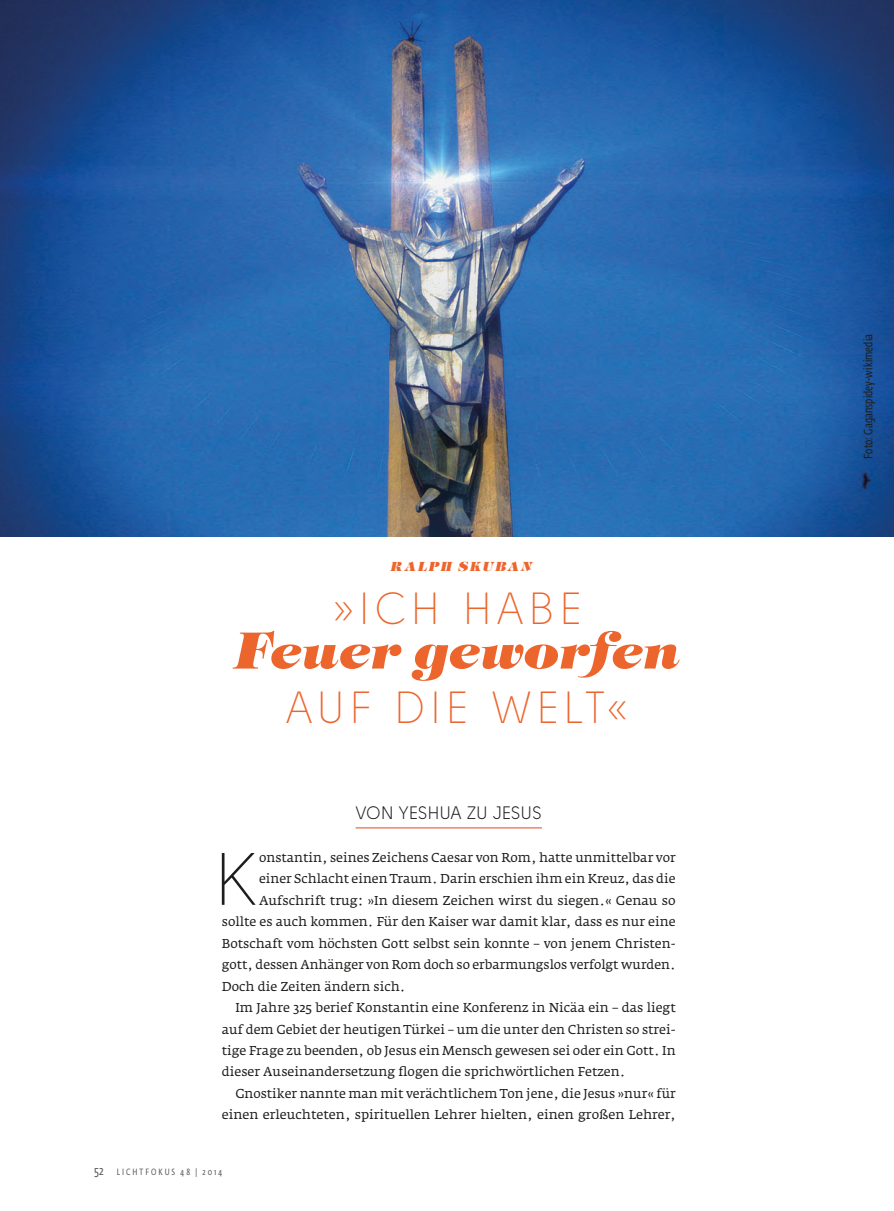
<style>
.page{position:relative;width:894px;height:1211px;background:#fff}
.page>*{position:absolute;margin:0;border:0;box-sizing:border-box;transform-origin:0 0}
.t1{font:300 74.1px "Solomon";color:#1d1d1b}
.t2{font:italic 800 54px "Tiffany EF";letter-spacing:-.015em;color:#ec652c}
.t3{font:300 45px "Solomon";letter-spacing:.08em;color:#ec652c}
.t4{font:18px "Solomon";letter-spacing:-.01em;color:#1d1d1b}
.t5{font:italic 800 13.5px "Tiffany EF";letter-spacing:.11em;color:#ec652c}
.t6{font:12.75px "Fedra Serif A Std";color:#1d1d1b}
.t7{font:12px "Fedra Sans Cond Std";letter-spacing:.01em;color:#1d1d1b}
.t8{font:9px "Fedra Sans Cond Std";letter-spacing:.23em;color:#575756}
.s1{font-size:12.75px}
</style>
<div class="page">
<img style="left:0;top:0;width:893px;height:537px">
<hr style="left:355px;top:828px;width:187px;height:1px;background:#e8441c">
<p class="t5" style="left:390px;top:559px;width:143px">RALPH SKUBAN</p>
<h3 class="t3" style="left:332px;top:585px;width:252px">»ICH HABE</h3>
<h2 class="t2" style="left:234px;top:619px;width:447px">Feuer geworfen</h2>
<h3 class="t3" style="left:285px;top:684px;width:345px">AUF DIE WELT«</h3>
<h3 class="t4" style="left:355px;top:803px;width:57px">VON YESH</h3>
<h3 class="t4" style="left:439px;top:803px;width:102px">UA ZU JES US</h3>
<h1 class="t1" style="left:213px;top:841px;width:47px">K</h1>
<p class="t6" style="left:259px;top:849px;width:418px">onstantin, seines Zeichens Caesar von Rom, hatte unmittelbar vor</p>
<p class="t6" style="left:259px;top:871px;width:418px">einer Schlacht einen Traum. Darin erschien ihm ein Kreuz, das die</p>
<p class="t6" style="left:259px;top:892px;width:418px">Aufschrift trug: »In diesem Zeichen wirst du siegen.« Genau so</p>
<p class="t6" style="left:222px;top:914px;width:455px">sollte es auch kommen. Für den Kaiser war damit klar, dass es nur eine</p>
<p class="t6" style="left:222px;top:935px;width:455px">Botschaft vom höchsten Gott selbst sein konnte – von jenem Christen-</p>
<p class="t6" style="left:222px;top:957px;width:455px">gott, dessen Anhänger von Rom doch so erbarmungslos verfolgt wurden.</p>
<p class="t6" style="left:222px;top:978px;width:185px">Doch die Zeiten ändern sich.</p>
<p class="t6" style="left:235px;top:1000px;width:442px">Im Jahre 325 berief Konstantin eine Konferenz in Nicäa ein – das liegt</p>
<p class="t6" style="left:222px;top:1021px;width:455px">auf dem Gebiet der heutigen Türkei – um die unter den Christen so strei-</p>
<p class="t6" style="left:222px;top:1043px;width:455px">tige Frage zu beenden, ob Jesus ein Mensch gewesen sei oder ein Gott. In</p>
<p class="t6" style="left:222px;top:1064px;width:405px">dieser Auseinandersetzung flogen die sprichwörtlichen Fetzen.</p>
<p class="t6" style="left:235px;top:1085px;width:442px">Gnostiker nannte man mit verächtlichem Ton jene, die Jesus »nur« für</p>
<p class="t6" style="left:222px;top:1107px;width:455px">einen erleuchteten, spirituellen Lehrer hielten, einen großen Lehrer,</p>
<p class="t8" style="left:94px;top:1167px;width:129px"><span class="s1">52</span> LICHTFOKUS 48 | 2014</p>
<p class="t7" style="left:861px;top:459px;width:126px;rotate:-90deg">FOTO: GAGANSPIDEY-WIKIMEDIA</p>
</div>
